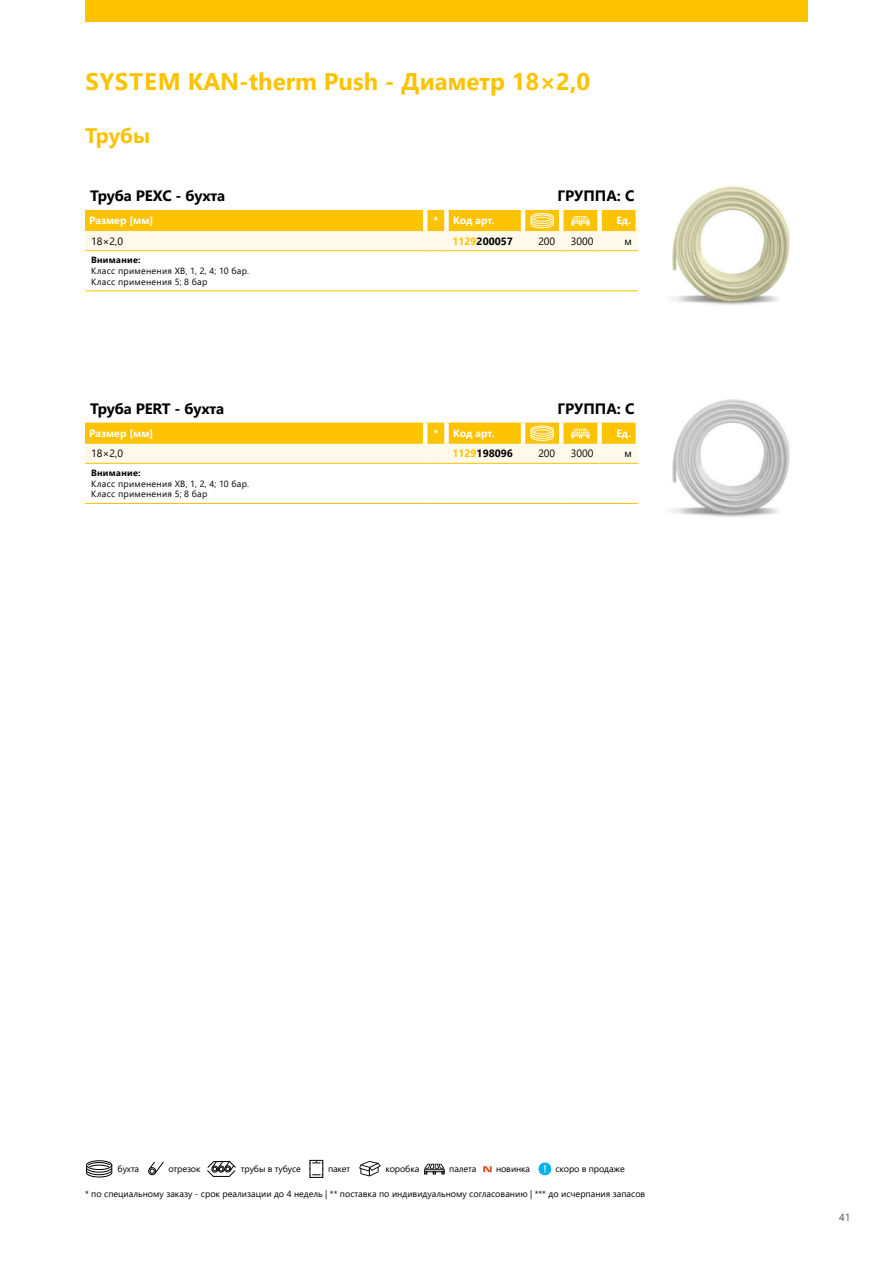
<style>
.page{position:relative;width:893px;height:1263px;background:#fff}
.page>*{position:absolute;margin:0;border:0;box-sizing:border-box;transform-origin:0 0}
.t1{font:700 24px "Segoe UI";color:#fdc300}
.t2{font:700 21px "Segoe UI";color:#fdc300}
.t3{font:700 15px "Segoe UI";letter-spacing:-.01em;color:#000}
.t4{font:700 10.5px "Segoe UI";color:#fff}
.t5{font:10.5px "Segoe UI";color:#000}
.t6{font:700 10.5px "Segoe UI";color:#000}
.t7{font:10.5px "Segoe UI";color:#575756}
.t8{font:9px "Segoe UI";color:#000}
.t9{font:9px/10.8px "Segoe UI";letter-spacing:.03em;color:#000}
.t10{font:700 9px "Segoe UI";letter-spacing:.035em;color:#000}
.s1{color:#fdc300}
</style>
<div class="page">
<div style="left:86px;top:1160px;width:26px;height:10px;border:1px solid #000;border-radius:50%"></div>
<svg style="left:86px;top:1162px;width:27px;height:16px"></svg>
<div style="left:148px;top:1167px;width:8px;height:8px;border:1px solid #000;border-radius:50%"></div>
<svg style="left:148px;top:1161px;width:16px;height:13px"></svg>
<svg style="left:207px;top:1161px;width:29px;height:16px"></svg>
<svg style="left:309px;top:1159px;width:15px;height:19px"></svg>
<svg style="left:359px;top:1161px;width:22px;height:15px"></svg>
<svg style="left:424px;top:1164px;width:21px;height:10px"></svg>
<svg style="left:483px;top:1166px;width:9px;height:6px"></svg>
<svg style="left:539px;top:1162px;width:12px;height:13px"></svg>
<div style="left:85px;top:0;width:723px;height:21px;background:#fdc300"></div>
<hr style="left:85px;top:291px;width:340px;height:1px;background:#fdc300">
<svg style="left:425px;top:291px;width:21px;height:1px"></svg>
<hr style="left:446px;top:291px;width:77px;height:1px;background:#fdc300">
<hr style="left:523px;top:291px;width:38px;height:1px;background:#fdc300">
<hr style="left:561px;top:291px;width:39px;height:1px;background:#fdc300">
<hr style="left:600px;top:291px;width:38px;height:1px;background:#fdc300">
<svg style="left:85px;top:210px;width:553px;height:41px;background:#fdde76"></svg>
<img style="left:671px;top:185px;width:119px;height:120px">
<hr style="left:85px;top:503px;width:340px;height:1px;background:#fdc300">
<svg style="left:425px;top:503px;width:21px;height:1px"></svg>
<hr style="left:446px;top:503px;width:77px;height:1px;background:#fdc300">
<hr style="left:523px;top:503px;width:38px;height:1px;background:#fdc300">
<hr style="left:561px;top:503px;width:39px;height:1px;background:#fdc300">
<hr style="left:600px;top:503px;width:38px;height:1px;background:#fdc300">
<svg style="left:85px;top:423px;width:553px;height:41px;background:#fdde77"></svg>
<img style="left:671px;top:399px;width:119px;height:118px">
<h1 class="t1" style="left:85px;top:72px;width:506px">SYSTEM KAN-therm Push - Диаметр 18×2,0</h1>
<h2 class="t2" style="left:85px;top:116px;width:67px">Трубы</h2>
<h3 class="t3" style="left:90px;top:182px;width:137px">Труба PEXC - бухта</h3>
<h3 class="t3" style="left:557px;top:182px;width:79px">ГРУППА: C</h3>
<p class="t4" style="left:89px;top:211px;width:66px">Размер [мм]</p>
<p class="t4" style="left:433px;top:217px;width:63px">* Код арт.</p>
<p class="t4" style="left:616px;top:211px;width:16px">Ед.</p>
<p class="t5" style="left:91px;top:231px;width:34px">18×2,0</p>
<p class="t6" style="left:452px;top:237px;width:62px"><span class="s1">1129</span>200057</p>
<p class="t5" style="left:538px;top:237px;width:18px">200</p>
<p class="t5" style="left:571px;top:237px;width:24px">3000</p>
<p class="t5" style="left:624px;top:231px;width:9px">м</p>
<p class="t10" style="left:91px;top:252px;width:51px">Внимание:</p>
<p class="t9" style="left:91px;top:265px;width:160px">Класс применения ХВ, 1, 2, 4; 10 бар.<br>Класс применения 5; 8 бар</p>
<h3 class="t3" style="left:90px;top:395px;width:136px">Труба PERT - бухта</h3>
<h3 class="t3" style="left:557px;top:395px;width:79px">ГРУППА: C</h3>
<p class="t4" style="left:89px;top:423px;width:66px">Размер [мм]</p>
<p class="t4" style="left:433px;top:429px;width:63px">* Код арт.</p>
<p class="t4" style="left:616px;top:423px;width:16px">Ед.</p>
<p class="t5" style="left:91px;top:444px;width:34px">18×2,0</p>
<p class="t6" style="left:452px;top:449px;width:62px"><span class="s1">1129</span>198096</p>
<p class="t5" style="left:538px;top:450px;width:18px">200</p>
<p class="t5" style="left:571px;top:450px;width:24px">3000</p>
<p class="t5" style="left:624px;top:444px;width:9px">м</p>
<p class="t10" style="left:91px;top:464px;width:51px">Внимание:</p>
<p class="t9" style="left:91px;top:477px;width:160px">Класс применения ХВ, 1, 2, 4; 10 бар.<br>Класс применения 5; 8 бар</p>
<p class="t8" style="left:118px;top:1160px;width:23px">бухта</p>
<p class="t8" style="left:169px;top:1160px;width:34px">отрезок</p>
<p class="t8" style="left:241px;top:1160px;width:62px">трубы в тубусе</p>
<p class="t8" style="left:328px;top:1160px;width:24px">пакет</p>
<p class="t8" style="left:385px;top:1160px;width:35px">коробка</p>
<p class="t8" style="left:449px;top:1160px;width:29px">палета</p>
<p class="t8" style="left:496px;top:1160px;width:36px">новинка</p>
<p class="t8" style="left:556px;top:1160px;width:71px">скоро в продаже</p>
<p class="t8" style="left:85px;top:1185px;width:562px">* по специальному заказу - срок реализации до 4 недель | ** поставка по индивидуальному согласованию | *** до исчерпания запасов</p>
<p class="t7" style="left:839px;top:1213px;width:13px">41</p>
</div>
